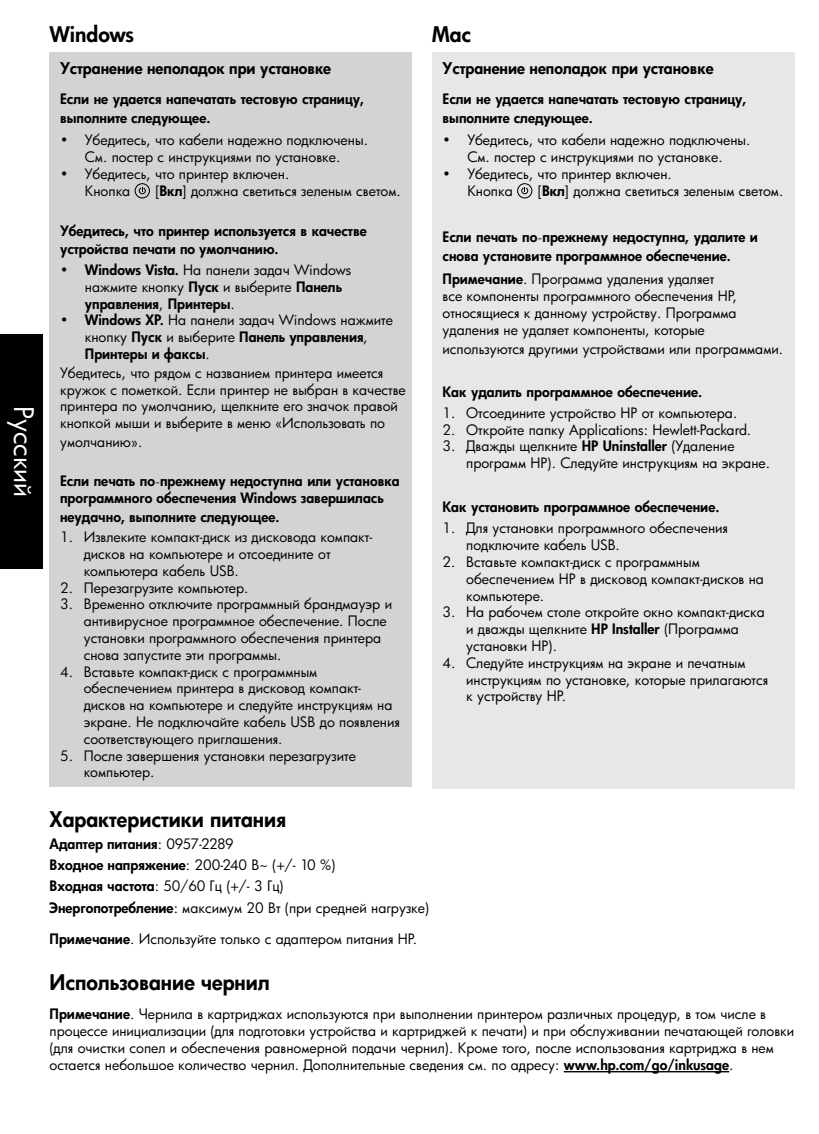
<style>
.page{position:relative;width:819px;height:1134px;background:#fff}
.page>*{position:absolute;margin:0;border:0;box-sizing:border-box;transform-origin:0 0}
.t1{font:26.25px "Futura Cyr";color:#fff}
.t2{font:800 21px "Futura Cyr";color:#000}
.t3{font:800 15.75px "Futura Cyr";color:#000}
.t4{font:14px/16.8px "Futura Cyr";color:#000}
.t5{font:800 14px/18.9px "Futura Cyr";color:#000}
.t6{font:14px "Futura";color:#000}
.s1{font-weight:800}
.s2{font-family:"Minion Pro";font-weight:400}
</style>
<div class="page">
<div style="left:432px;top:53px;width:362px;height:736px;background:#e6e7e8"></div>
<div style="left:50px;top:53px;width:362px;height:734px;background:#d1d3d4"></div>
<hr style="left:564px;top:1071px;width:165px;height:1px;background:#000">
<div style="left:135px;top:183px;width:15px;height:15px;border:1px solid #000;border-radius:50%"></div>
<svg style="left:138px;top:187px;width:8px;height:8px"></svg>
<div style="left:517px;top:183px;width:15px;height:15px;border:1px solid #000;border-radius:50%"></div>
<svg style="left:521px;top:187px;width:8px;height:8px"></svg>
<div style="left:0;top:334px;width:43px;height:235px;background:#000"></div>
<h1 class="t1" style="left:40px;top:406px;width:93px;rotate:90deg">Русский</h1>
<h2 class="t2" style="left:50px;top:21px;width:86px">Windows</h2>
<p class="t3" style="left:60px;top:58px;width:273px">Устранение неполадок при установке</p>
<p class="t5" style="left:60px;top:90px;width:306px">Если не удается напечатать тестовую страницу, выполните следующее.</p>
<p class="t4" style="left:85px;top:132px;width:285px">Убедитесь, что кабели надежно подключены.</p>
<p class="t4" style="left:85px;top:149px;width:257px">См. постер с инструкциями по установке.</p>
<p class="t4" style="left:85px;top:166px;width:206px">Убедитесь, что принтер включен.</p>
<p class="t4" style="left:155px;top:182px;width:247px">[<span class="s1">Вкл</span>] должна светиться зеленым светом.</p>
<p class="t6" style="left:60px;top:131px;width:10px">•</p>
<p class="t6" style="left:60px;top:165px;width:10px">•</p>
<p class="t4" style="left:85px;top:182px;width:47px">Кнопка</p>
<p class="t5" style="left:60px;top:221px;width:308px">Убедитесь, что принтер используется в качестве устройства печати по умолчанию.</p>
<p class="t4" style="left:85px;top:262px;width:310px"><span class="s1">Windows Vista.</span> На панели задач Windows нажмите кнопку <span class="s1">Пуск</span> и выберите <span class="s1">Панель управления</span>, <span class="s1">Принтеры</span>.<br><span class="s1">Windows XP.</span> На панели задач Windows нажмите кнопку <span class="s1">Пуск</span> и выберите <span class="s1">Панель управления</span>, <span class="s1">Принтеры и факсы</span>.</p>
<p class="t4" style="left:60px;top:364px;width:347px">Убедитесь, что рядом с названием принтера имеется кружок с пометкой. Если принтер не выбран в качестве принтера по умолчанию, щелкните его значок правой кнопкой мыши и выберите в меню «Использовать по</p>
<p class="t4" style="left:60px;top:434px;width:84px">умолчанию .«</p>
<p class="t6" style="left:60px;top:261px;width:10px">•</p>
<p class="t6" style="left:60px;top:311px;width:10px">•</p>
<p class="t5" style="left:60px;top:472px;width:341px;line-height:16.8px">Если печать по<span class="s2">-</span>прежнему недоступна или установка программного обеспечения Windows завершилась</p>
<p class="t5" style="left:60px;top:507px;width:221px">неудачно, выполните следующее.</p>
<p class="t4" style="left:60px;top:529px;width:14px">1.</p>
<p class="t4" style="left:60px;top:579px;width:14px">2.<br>3.</p>
<p class="t4" style="left:60px;top:663px;width:14px">4.</p>
<p class="t4" style="left:60px;top:747px;width:14px">5.</p>
<p class="t4" style="left:84px;top:529px;width:290px">Извлеките компакт-диск из дисковода компакт-</p>
<p class="t4" style="left:84px;top:562px;width:310px">компьютера кабель USB.<br>Перезагрузите компьютер.<br>Временно отключите программный брандмауэр и антивирусное программное обеспечение. После установки программного обеспечения принтера снова запустите эти программы.<br>Вставьте компакт-диск с программным</p>
<p class="t4" style="left:84px;top:697px;width:310px">дисков на компьютере и следуйте инструкциям на</p>
<p class="t4" style="left:84px;top:545px;width:248px">дисков на компьютере и отсоедините от</p>
<p class="t4" style="left:84px;top:680px;width:279px">обеспечением принтера в дисковод компакт-</p>
<p class="t4" style="left:84px;top:713px;width:318px">экране. Не подключайте кабель USB до появления соответствующего приглашения.<br>После завершения установки перезагрузите компьютер.</p>
<h2 class="t2" style="left:432px;top:21px;width:40px">Mac</h2>
<p class="t3" style="left:443px;top:58px;width:273px">Устранение неполадок при установке</p>
<p class="t5" style="left:443px;top:90px;width:306px">Если не удается напечатать тестовую страницу, выполните следующее.</p>
<p class="t6" style="left:443px;top:131px;width:10px">•</p>
<p class="t6" style="left:443px;top:165px;width:10px">•</p>
<p class="t4" style="left:467px;top:132px;width:285px">Убедитесь, что кабели надежно подключены.</p>
<p class="t4" style="left:467px;top:149px;width:257px">См. постер с инструкциями по установке.</p>
<p class="t4" style="left:467px;top:166px;width:206px">Убедитесь, что принтер включен.</p>
<p class="t4" style="left:538px;top:182px;width:247px">[<span class="s1">Вкл</span>] должна светиться зеленым светом.</p>
<p class="t4" style="left:467px;top:182px;width:47px">Кнопка</p>
<p class="t5" style="left:443px;top:228px;width:317px">Если печать по<span class="s2">-</span>прежнему недоступна, удалите и снова установите программное обеспечение.</p>
<p class="t4" style="left:443px;top:271px;width:296px"><span class="s1">Примечание</span>. Программа удаления удаляет все компоненты программного обеспечения HP, относящиеся к данному устройству. Программа удаления не удаляет компоненты, которые</p>
<p class="t4" style="left:443px;top:340px;width:342px">используются другими устройствами или программами.</p>
<p class="t5" style="left:443px;top:382px;width:261px">Как удалить программное обеспечение.</p>
<p class="t4" style="left:466px;top:404px;width:305px">Отсоедините устройство HP от компьютера.<br>Откройте папку Applications: Hewlett-Packard.<br>Дважды щелкните <span class="s1">HP Uninstaller</span> (Удаление программ HP .) Следуйте инструкциям на экране.</p>
<p class="t4" style="left:443px;top:404px;width:14px;text-align:justify">1.<br>2.<br>3.</p>
<p class="t5" style="left:443px;top:498px;width:278px">Как установить программное обеспечение.</p>
<p class="t4" style="left:466px;top:520px;width:303px">Для установки программного обеспечения подключите кабель USB.<br>Вставьте компакт-диск с программным обеспечением HP в дисковод компакт-дисков на компьютере.<br>На рабочем столе откройте окно компакт-диска и дважды щелкните <span class="s1">HP Installer</span> (Программа установки HP .(<br>Следуйте инструкциям на экране и печатным инструкциям по установке, которые прилагаются к устройству HP.</p>
<p class="t4" style="left:443px;top:520px;width:14px">1.</p>
<p class="t4" style="left:443px;top:554px;width:14px">2.</p>
<p class="t4" style="left:443px;top:604px;width:14px">3.</p>
<p class="t4" style="left:443px;top:654px;width:14px">4.</p>
<h2 class="t2" style="left:50px;top:807px;width:238px">Характеристики питания</h2>
<p class="t4" style="left:50px;top:833px;width:381px;line-height:21.3px"><span class="s1">Адаптер питания</span>: 0957-2289<br><span class="s1">Входное напряжение</span>: 200-240 ~В )+/- 10 %(<br><span class="s1">Входная частота</span>: 50/60 Гц (+/- 3 Гц(<br><span class="s1">Энергопотребление</span>: максимум 20 Вт (при средней нагрузке(</p>
<p class="t4" style="left:50px;top:931px;width:369px"><span class="s1">Примечание</span>. Используйте только с адаптером питания HP.</p>
<h2 class="t2" style="left:50px;top:969px;width:222px">Использование чернил</h2>
<p class="t4" style="left:50px;top:1006px;width:746px"><span class="s1">Примечание</span>. Чернила в картриджах используются при выполнении принтером различных процедур в, том числе в процессе инициализации (для подготовки устройства и картриджей к печати и) при обслуживании печатающей головки (для очистки сопел и обеспечения равномерной подачи чернил .) Кроме того, после использования картриджа в нем остается небольшое количество чернил. Дополнительные сведения см. по адресу: <span class="s1">www.hp.com/go/inkusage</span>.</p>
</div>
